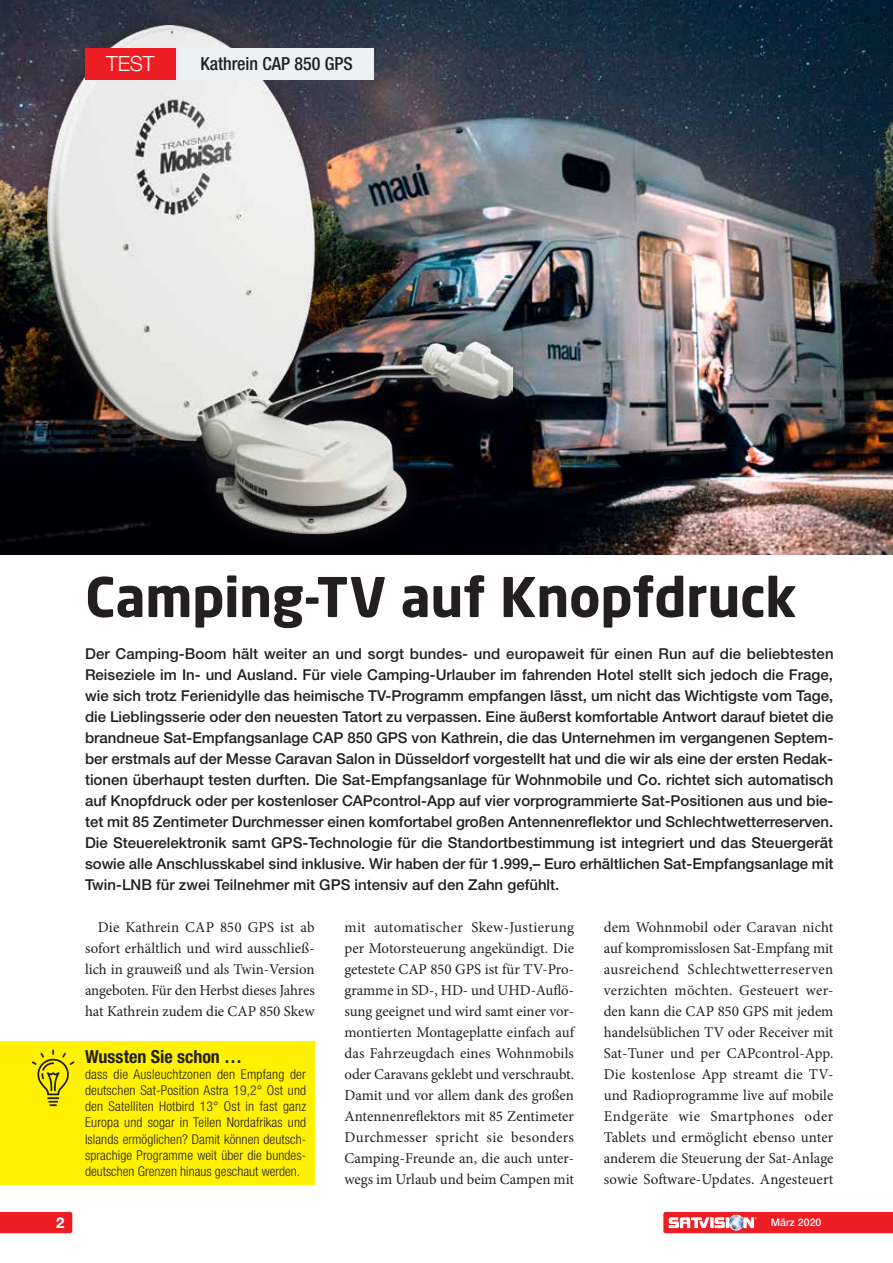
<style>
.page{position:relative;width:893px;height:1263px;background:#fff}
.page>*{position:absolute;margin:0;border:0;box-sizing:border-box;transform-origin:0 0}
.t1{font:700 54px "Neo Sans W1 G";letter-spacing:-.005em;color:#231f20}
.t2{font:300 21px "Helvetica Neue LT Std";color:#fff}
.t3{font:500 condensed 18px "Helvetica Neue LT Std";color:#231f20}
.t4{font:700 condensed 18px "Helvetica Neue LT Std";color:#231f20}
.t5{font:500 15px/21px "Helvetica Neue LT Std";color:#231f20;text-align:justify}
.t6{font:15px/21px "Minion Pro";color:#231f20;text-align:justify}
.t7{font:700 15px "Helvetica Neue LT Std";color:#fff}
.t8{font:300 condensed 13.5px/16.2px "Helvetica Neue LT Std";color:#231f20;text-align:justify}
.t9{font:500 10.5px "Helvetica Neue LT Std";color:#fff}
.t10{font:700 2.55px "Segoe UI";color:#fff}
</style>
<div class="page">
<img style="left:0;top:0;width:893px;height:554px">
<div style="left:23px;top:2px;width:513px;height:554px;background:#231f20;opacity:.75"></div>
<img style="left:47px;top:26px;width:466px;height:507px">
<div style="left:0;top:1212px;width:72px;height:21px;background:#ee1d23"></div>
<svg style="left:663px;top:1212px;width:230px;height:21px;background:#ed3d43"></svg>
<div style="left:85px;top:48px;width:91px;height:32px;background:#ee1d23"></div>
<div style="left:179px;top:48px;width:195px;height:32px;background:#edf1f4"></div>
<div style="left:0;top:1041px;width:315px;height:143px;background:#fff101"></div>
<svg style="left:32px;top:1050px;width:43px;height:56px"></svg>
<h2 class="t2" style="left:106px;top:51px;width:50px">TEST</h2>
<p class="t3" style="left:200px;top:53px;width:154px">Kathrein CAP 850 GPS</p>
<h1 class="t1" style="left:85px;top:562px;width:713px">Camping-TV auf Knopfdruck</h1>
<p class="t5" style="left:85px;top:643px;width:750px">Der Camping-Boom hält weiter an und sorgt bundes- und europaweit für einen Run auf die beliebtesten Reiseziele im In- und Ausland. Für viele Camping-Urlauber im fahrenden Hotel stellt sich jedoch die Frage, wie sich trotz Ferienidylle das heimische TV-Programm empfangen lässt, um nicht das Wichtigste vom Tage, die Lieblingsserie oder den neuesten Tatort zu verpassen. Eine äußerst komfortable Antwort darauf bietet die brandneue Sat-Empfangsanlage CAP 850 GPS von Kathrein, die das Unternehmen im vergangenen Septem&shy;ber erstmals auf der Messe Caravan Salon in Düsseldorf vorgestellt hat und die wir als eine der ersten Redak&shy;tionen überhaupt testen durften. Die Sat-Empfangsanlage für Wohnmobile und Co. richtet sich automatisch auf Knopfdruck oder per kostenloser CAPcontrol-App auf vier vorprogrammierte Sat-Positionen aus und bie&shy;tet mit 85 Zentimeter Durchmesser einen komfortabel großen Antennenreflektor und Schlechtwetterreserven.<br>Die Steuerelektronik samt GPS-Technologie für die Standortbestimmung ist integriert und das Steuergerät sowie alle Anschlusskabel sind inklusive. Wir haben der für 1.999,– Euro erhältlichen Sat-Empfangsanlage mit Twin-LNB für zwei Teilnehmer mit GPS intensiv auf den Zahn gefühlt.</p>
<p class="t6" style="left:85px;top:917px;width:231px;text-indent:13px">Die Kathrein CAP 850 GPS ist ab sofort erhältlich und wird ausschließ&shy;lich in grauweiß und als Twin-Version angeboten. Für den Herbst dieses Jahres hat Kathrein zudem die CAP 850 Skew</p>
<p class="t6" style="left:344px;top:917px;width:231px">mit automatischer Skew-Justierung per Motorsteuerung angekündigt. Die getestete CAP 850 GPS ist für TV-Pro&shy;gramme in SD-, HD- und UHD-Auflö&shy;sung geeignet und wird samt einer vor&shy;montierten Montageplatte einfach auf das Fahrzeugdach eines Wohnmobils oder Caravans geklebt und verschraubt.<br>Damit und vor allem dank des großen Antennenreflektors mit 85 Zentimeter Durchmesser spricht sie besonders Camping-Freunde an, die auch unter&shy;wegs im Urlaub und beim Campen mit</p>
<p class="t6" style="left:604px;top:917px;width:231px">dem Wohnmobil oder Caravan nicht auf kompromisslosen Sat-Empfang mit ausreichend Schlechtwetterreserven verzichten möchten. Gesteuert wer&shy;den kann die CAP 850 GPS mit jedem handelsüblichen TV oder Receiver mit Sat-Tuner und per CAPcontrol-App.<br>Die kostenlose App streamt die TV&shy;und Radioprogramme live auf mobile Endgeräte wie Smartphones oder Tablets und ermöglicht ebenso unter anderem die Steuerung der Sat-Anlage sowie Software-Updates. Angesteuert</p>
<p class="t4" style="left:85px;top:1045px;width:159px">Wussten Sie schon …</p>
<p class="t8" style="left:85px;top:1066px;width:223px">dass die Ausleuchtzonen den Empfang der deutschen Sat-Position Astra 19,2° Ost und den Satelliten Hotbird 13° Ost in fast ganz Europa und sogar in Teilen Nordafrikas und Islands ermöglichen? Damit können deutsch&shy;sprachige Programme weit über die bundes&shy;deutschen Grenzen hinaus geschaut werden.</p>
<p class="t7" style="left:56px;top:1213px;width:10px">2</p>
<p class="t10" style="left:755px;top:1216px;width:4px">®</p>
<p class="t9" style="left:771px;top:1216px;width:52px">März 2020</p>
</div>
